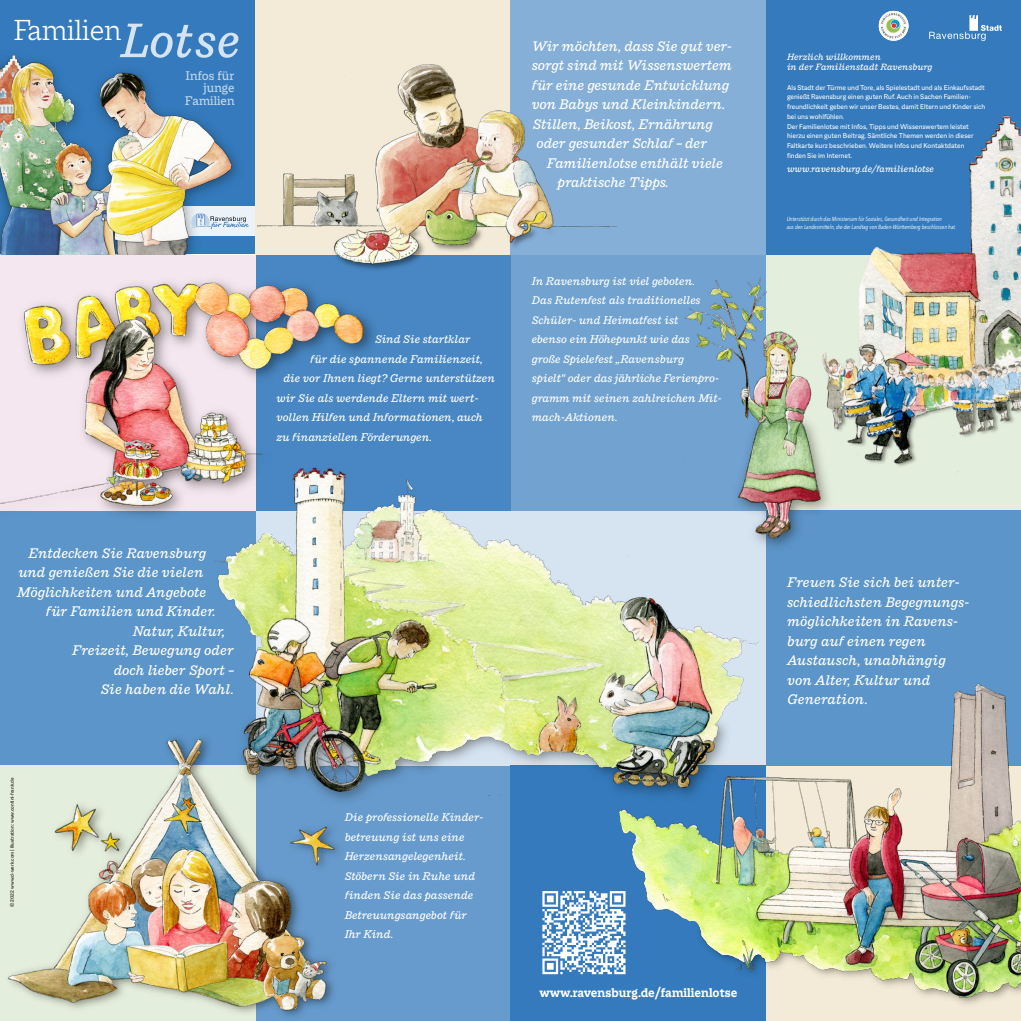
<style>
.page{position:relative;width:1021px;height:1021px;background:#fff}
.page>*{position:absolute;margin:0;border:0;box-sizing:border-box;transform-origin:0 0}
.t1{font:italic 500 51.9px "Macklin Slab";color:rgb(255 255 255/.8)}
.t2{font:300 31.12px "Macklin Slab";color:#fff}
.t3{font:italic 500 15px/19.5px "Macklin Slab";letter-spacing:-.005em;color:#fff}
.t4{font:700 13.5px "Macklin Slab";color:#fff}
.t5{font:500 13.5px "Macklin Slab";color:rgb(255 255 255/.7)}
.t6{font:italic 500 12px/19.5px "Macklin Slab";color:#fff}
.t7{font:italic 500 9.75px "Macklin Slab";color:#fff}
.t8{font:7.5px/9.8px "Macklin Sans";color:#fff}
.t9{font:italic 6px/8.2px "Avenir Next Condensed";color:#fff}
.t10{font:500 5.25px "Macklin Sans";color:#2b251f}
</style>
<div class="page">
<div style="left:765px;top:0;width:255px;height:255px;background:#347abc"></div>
<div style="left:765px;top:255px;width:255px;height:255px;background:#e4eedc"></div>
<div style="left:255px;top:0;width:255px;height:255px;background:#f3ebd7"></div>
<div style="left:765px;top:510px;width:255px;height:255px;background:#5c95c9"></div>
<div style="left:510px;top:0;width:255px;height:255px;background:#85afd7"></div>
<div style="left:255px;top:765px;width:255px;height:255px;background:#679bcd"></div>
<div style="left:0;top:510px;width:255px;height:255px;background:#5c95c9"></div>
<div style="left:510px;top:255px;width:255px;height:255px;background:#71a2d0"></div>
<div style="left:255px;top:255px;width:255px;height:255px;background:#4887c3"></div>
<div style="left:510px;top:765px;width:255px;height:255px;background:#347abc"></div>
<img style="left:685px;top:262px;width:127px;height:151px">
<img style="left:745px;top:413px;width:63px;height:171px">
<img style="left:683px;top:423px;width:146px;height:116px">
<img style="left:271px;top:64px;width:346px;height:219px">
<img style="left:817px;top:116px;width:203px;height:370px">
<img style="left:214px;top:459px;width:544px;height:335px">
<img style="left:0;top:0;width:255px;height:252px">
<svg style="left:190px;top:213px;width:59px;height:16px"></svg>
<img style="left:214px;top:728px;width:148px;height:72px">
<img style="left:0;top:736px;width:349px;height:284px">
<img style="left:601px;top:974px;width:419px;height:46px">
<img style="left:607px;top:677px;width:413px;height:333px">
<img style="left:0;top:252px;width:388px;height:282px">
<img style="left:253px;top:277px;width:119px;height:113px">
<img style="left:878px;top:11px;width:30px;height:30px;border-radius:50%">
<svg style="left:929px;top:15px;width:72px;height:26px"></svg>
<svg style="left:542px;top:891px;width:83px;height:83px"></svg>
<p class="t2" style="left:14px;top:20px;width:109px">Familien</p>
<p class="t1" style="left:121px;top:24px;width:121px">Lotse</p>
<p class="t5" style="left:185px;top:67px;width:51px">Infos für</p>
<p class="t5" style="left:204px;top:79px;width:32px">junge</p>
<p class="t5" style="left:185px;top:93px;width:51px">Familien</p>
<p class="t6" style="left:375px;top:331px;width:97px">Sind Sie startklar</p>
<p class="t6" style="left:310px;top:350px;width:174px">für die spannende Familienzeit,</p>
<p class="t6" style="left:283px;top:370px;width:213px">die vor Ihnen liegt? Gerne unterstützen</p>
<p class="t6" style="left:276px;top:389px;width:203px">wir Sie als werdende Eltern mit wert-</p>
<p class="t6" style="left:276px;top:409px;width:208px">vollen Hilfen und Informationen, auch</p>
<p class="t6" style="left:276px;top:428px;width:157px">zu finanziellen Förderungen.</p>
<p class="t3" style="left:532px;top:37px;width:201px">Wir möchten, dass Sie gut ver-</p>
<p class="t3" style="left:532px;top:57px;width:202px">sorgt sind mit Wissenswertem</p>
<p class="t3" style="left:532px;top:76px;width:199px">für eine gesunde Entwicklung</p>
<p class="t3" style="left:532px;top:96px;width:195px">von Babys und Kleinkindern.</p>
<p class="t3" style="left:533px;top:115px;width:182px">Stillen, Beikost, Ernährung</p>
<p class="t3" style="left:536px;top:135px;width:172px">oder gesunder Schlaf – der</p>
<p class="t3" style="left:547px;top:154px;width:178px">Familienlotse enthält viele</p>
<p class="t3" style="left:557px;top:174px;width:113px">praktische Tipps.</p>
<p class="t6" style="left:532px;top:272px;width:191px">In Ravensburg ist viel geboten.<br>Das Rutenfest als traditionelles<br>Schüler- und Heimatfest ist<br>ebenso ein Höhepunkt wie das große Spiele fest „Ravensburg<br>spielt“ oder das jährliche Ferienpro&shy;gramm mit seinen zahlreichen Mit&shy;mach-Aktionen.</p>
<p class="t3" style="left:29px;top:544px;width:179px">Entdecken Sie Ravensburg</p>
<p class="t3" style="left:18px;top:564px;width:186px">und genießen Sie die vielen</p>
<p class="t3" style="left:17px;top:583px;width:191px">Möglichkeiten und Angebote</p>
<p class="t3" style="left:46px;top:603px;width:171px">für Familien und Kinder.</p>
<p class="t3" style="left:133px;top:622px;width:94px">Natur, Kultur,</p>
<p class="t3" style="left:72px;top:642px;width:163px">Freizeit, Bewegung oder</p>
<p class="t3" style="left:114px;top:661px;width:122px">doch lieber Sport –</p>
<p class="t3" style="left:101px;top:681px;width:135px">Sie haben die Wahl.</p>
<p class="t10" style="left:10px;top:907px;width:131px;rotate:-90deg">© 2022 www.d-werk.com | Illustration: www.contini-frank.de</p>
<p class="t6" style="left:344px;top:808px;width:140px">Die professionelle Kinder&shy;betreuung ist uns eine<br>Herzensangelegenheit.</p>
<p class="t6" style="left:344px;top:867px;width:132px">Stöbern Sie in Ruhe und finden Sie das passende<br>Betreuungsangebot für<br>Ihr Kind.</p>
<p class="t4" style="left:539px;top:987px;width:199px">www.ravensburg.de/familienlotse</p>
<p class="t7" style="left:787px;top:54px;width:95px">Herzlich willkommen</p>
<p class="t7" style="left:787px;top:64px;width:147px">in der Familienstadt Ravensburg</p>
<p class="t8" style="left:787px;top:83px;width:200px">Als Stadt der Türme und Tore, als Spielestadt und als Einkaufsstadt genießt Ravensburg einen guten Ruf. Auch in Sachen Familien&shy;freundlichkeit geben wir unser Bestes, damit Eltern und Kinder sich bei uns wohlfühlen.<br>Der Familienlotse mit Infos, Tipps und Wissenswertem leistet hierzu einen guten Beitrag. Sämtliche Themen werden in dieser Faltkarte kurz beschrieben. Weitere Infos und Kontaktdaten<br>finden Sie im Internet.</p>
<p class="t7" style="left:787px;top:166px;width:148px">www.ravensburg.de/familienlotse</p>
<p class="t9" style="left:786px;top:215px;width:171px">Unterstützt durch das Ministerium für Soziales, Gesundheit und Integration<br>aus den Landesmitteln, die der Landtag von Baden-Württemberg beschlossen hat.</p>
<p class="t3" style="left:787px;top:574px;width:184px">Freuen Sie sich bei unter&shy;schiedlichsten Begegnungs&shy;möglichkeiten in Ravens&shy;burg auf einen regen<br>Austausch, unabhängig von Alter, Kultur und<br>Generation.</p>
</div>
